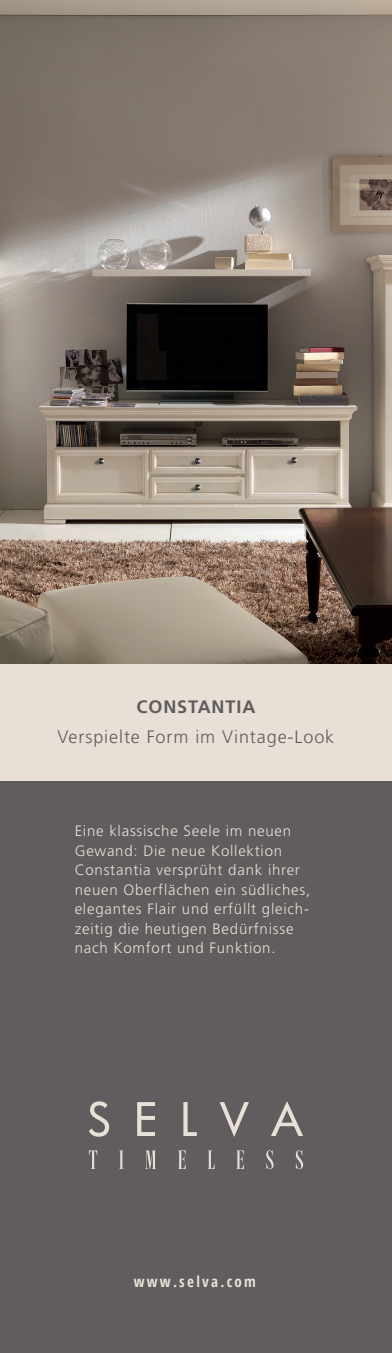
<style>
.page{position:relative;width:392px;height:1353px;background:#fff}
.page>*{position:absolute;margin:0;border:0;box-sizing:border-box;transform-origin:0 0}
.t1{font:300 18px "Frutiger";letter-spacing:.05em;color:#615c5d}
.t2{font:700 18px "Frutiger";letter-spacing:.05em;color:#615c5d}
.t3{font:300 15px/19.5px "Frutiger";letter-spacing:.05em;color:#e8e0d7}
.t4{font:700 condensed 15px "Open Sans";letter-spacing:.15em;color:#e9e1d7}
</style>
<div class="page">
<div style="left:0;top:781px;width:391px;height:571px;background:#615c5d"></div>
<img style="left:0;top:0;width:391px;height:664px">
<div style="left:0;top:664px;width:391px;height:117px;background:#e8e0d7"></div>
<svg style="left:89px;top:1101px;width:213px;height:67px"></svg>
<p class="t2" style="left:136px;top:695px;width:120px">CONSTANTIA</p>
<p class="t1" style="left:58px;top:726px;width:278px">Verspielte Form im Vintage-Look</p>
<p class="t3" style="left:75px;top:821px;width:236px">Eine klassische Seele im neuen<br>Gewand: Die neue Kollektion<br>Constantia versprüht dank ihrer neuen Oberflächen ein südliches, elegantes Flair und erfüllt gleich&shy;zeitig die heutigen Bedürfnisse nach Komfort und Funktion.</p>
<p class="t4" style="left:133px;top:1270px;width:123px">www.selva.com</p>
</div>
